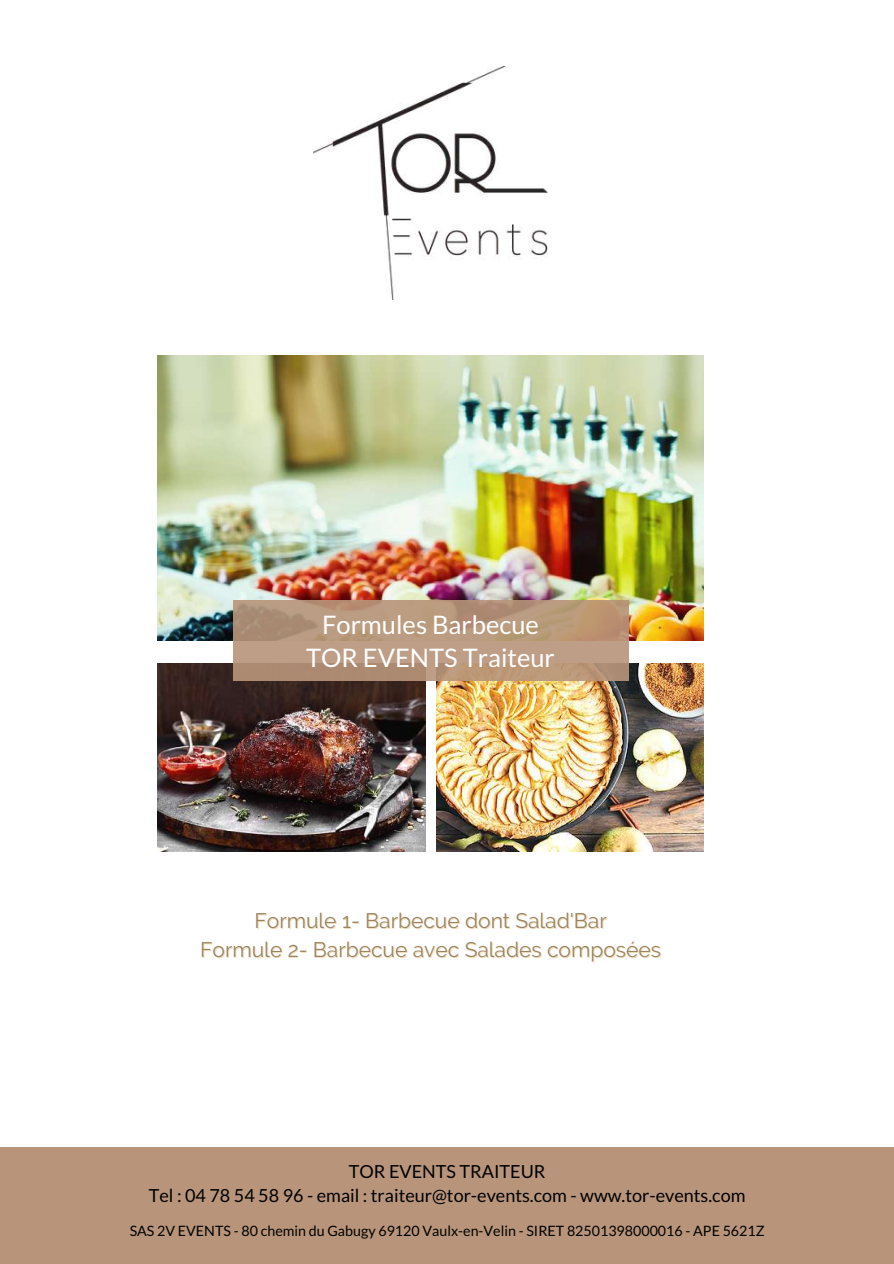
<style>
.page{position:relative;width:894px;height:1264px;background:#fff}
.page>*{position:absolute;margin:0;border:0;box-sizing:border-box;transform-origin:0 0}
.t1{font:25.5px/32.7px "Lato";color:#fff;text-align:center}
.t2{font:21px/29.2px "Raleway";color:#998565;text-align:center}
.t3{font:18px/24.8px "Lato";color:#000;text-align:center}
.t4{font:14.25px "Lato";color:#000}
</style>
<div class="page">
<img style="left:157px;top:355px;width:546px;height:285px">
<img style="left:157px;top:663px;width:268px;height:188px">
<img style="left:436px;top:663px;width:267px;height:188px">
<img style="left:313px;top:66px;width:234px;height:233px">
<div style="left:0;top:1147px;width:893px;height:116px;background:#b8957a"></div>
<svg style="left:232px;top:601px;width:396px;height:80px;background:#b7967c"></svg>
<h1 class="t1" style="left:306px;top:608px;width:250px">Formules Barbecue<br>TOR EVENTS Traiteur</h1>
<p class="t2" style="left:200px;top:906px;width:462px">Formule 1- Barbecue dont Salad'Bar<br>Formule 2- Barbecue avec Salades composées</p>
<p class="t3" style="left:149px;top:1158px;width:598px">TOR EVENTS TRAITEUR<br>Tel : 04 78 54 58 96 - email : traiteur@tor-events.com - www.tor-events.com</p>
<p class="t4" style="left:130px;top:1222px;width:636px">SAS 2V EVENTS - 80 chemin du Gabugy 69120 Vaulx-en-Velin - SIRET 82501398000016 - APE 5621Z</p>
</div>
